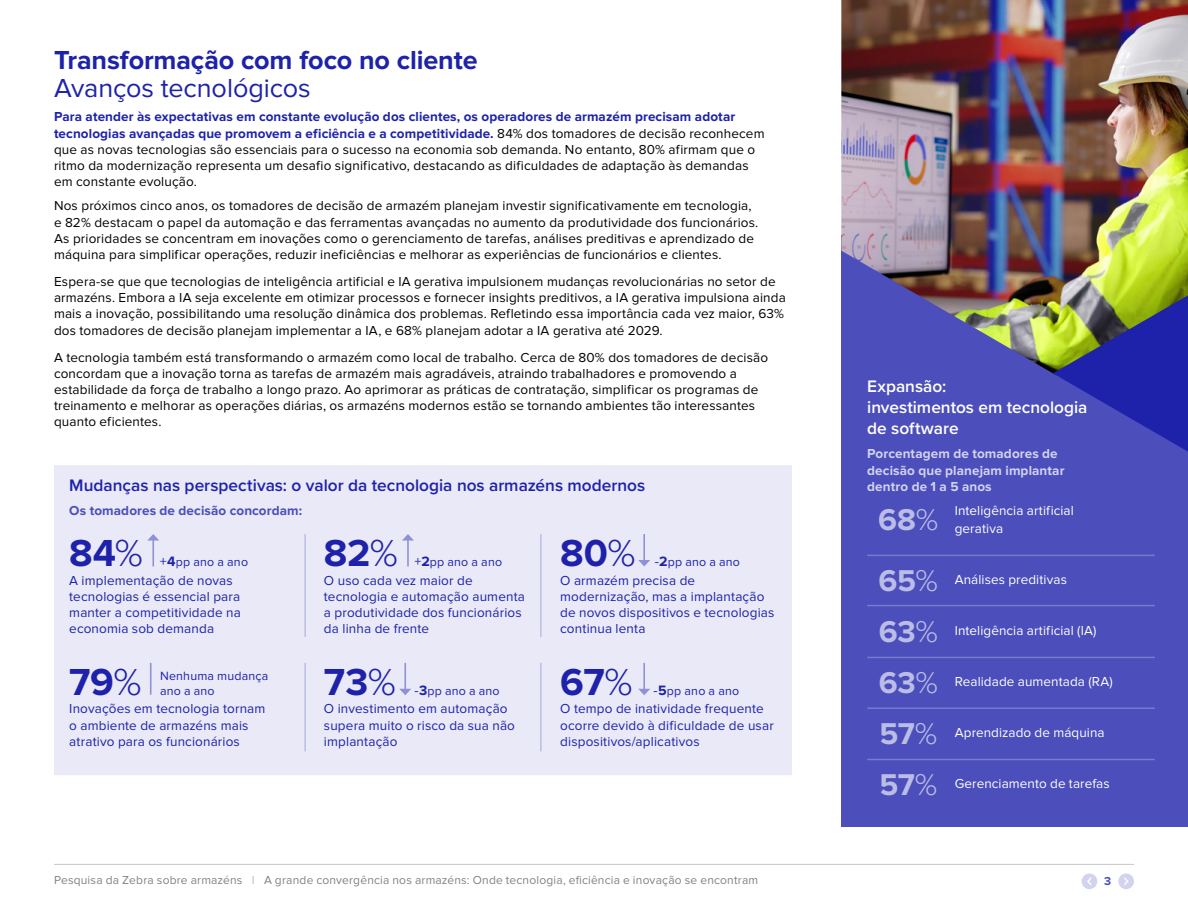
<style>
.page{position:relative;width:1188px;height:918px;background:#fff}
.page>*{position:absolute;margin:0;border:0;box-sizing:border-box;transform-origin:0 0}
.t1{font:700 39px "Proxima Nova";letter-spacing:-.005em;color:#1e22aa}
.t2{font:700 31.2px/51.2px "Proxima Nova";letter-spacing:-.01em;color:#bbbde6;text-align:justify}
.t3{font:700 27px "Proxima Nova";letter-spacing:-.005em;color:#1e22aa}
.t4{font:27px "Proxima Nova";letter-spacing:-.005em;color:#1e22aa}
.t5{font:600 17.25px "Proxima Nova";color:#1e22aa}
.t6{font:600 17.25px/21px "Proxima Nova";color:#fff}
.t7{font:13.5px/16.2px "Proxima Nova";letter-spacing:.01em;color:#000}
.t8{font:13.5px/16.2px "Proxima Nova";letter-spacing:.01em;color:#1e22aa}
.t9{font:13.5px/17.2px "Proxima Nova";letter-spacing:.005em;color:#fff}
.t10{font:700 13.5px/16.5px "Proxima Nova";letter-spacing:.01em;color:#d2d3ee}
.t11{font:700 13.5px "Proxima Nova";letter-spacing:.01em;color:#4b4ebb}
.t12{font:12.45px/14.9px "Proxima Nova";letter-spacing:.015em;color:#1e22aa}
.t13{font:12px "Proxima Nova";letter-spacing:.015em;color:#808285}
.t14{font:700 12px "Proxima Nova";color:#4b4ebb}
.s1{font-weight:700;color:#1e22aa}
.s2{font-weight:300}
.s3{font-size:14.1px}
.s4{font-weight:700;font-size:14.1px}
.s5{color:#bcbec0}
</style>
<div class="page">
<div style="left:841px;top:235px;width:347px;height:592px;background:#4b4ebb"></div>
<hr style="left:54px;top:864px;width:1080px;height:1px;background:#c7c8ca">
<div style="left:1118px;top:874px;width:16px;height:15px;background:#d2d3ee;border-radius:50%"></div>
<svg style="left:1124px;top:877px;width:5px;height:9px"></svg>
<div style="left:1082px;top:874px;width:15px;height:15px;background:#d2d3ee;border-radius:50%"></div>
<svg style="left:1087px;top:877px;width:4px;height:8px"></svg>
<img style="left:841px;top:0;width:347px;height:374px">
<svg style="left:1053px;top:295px;width:135px;height:157px"></svg>
<hr style="left:867px;top:555px;width:288px;height:1px;background:#787acc">
<hr style="left:867px;top:657px;width:288px;height:1px;background:#787acc">
<div style="left:54px;top:465px;width:738px;height:310px;background:#e9e9f7"></div>
<hr style="left:152px;top:540px;width:2px;height:26px;background:#8f91d4">
<svg style="left:147px;top:534px;width:12px;height:7px"></svg>
<hr style="left:304px;top:534px;width:2px;height:103px;background:#bbbde6">
<hr style="left:407px;top:540px;width:2px;height:26px;background:#8f91d4">
<svg style="left:402px;top:534px;width:12px;height:7px"></svg>
<hr style="left:540px;top:534px;width:2px;height:103px;background:#bbbde6">
<hr style="left:643px;top:534px;width:2px;height:27px;background:#8f91d4">
<svg style="left:638px;top:560px;width:12px;height:6px"></svg>
<hr style="left:304px;top:663px;width:2px;height:88px;background:#bbbde6">
<hr style="left:404px;top:663px;width:2px;height:27px;background:#8f91d4">
<svg style="left:399px;top:689px;width:12px;height:6px"></svg>
<hr style="left:540px;top:663px;width:2px;height:88px;background:#bbbde6">
<hr style="left:643px;top:663px;width:2px;height:27px;background:#8f91d4">
<svg style="left:638px;top:689px;width:12px;height:6px"></svg>
<hr style="left:150px;top:663px;width:2px;height:32px;background:#8f91d4">
<hr style="left:867px;top:605px;width:288px;height:1px;background:#787acc">
<hr style="left:867px;top:707px;width:288px;height:2px;background:#787acc">
<hr style="left:867px;top:759px;width:288px;height:1px;background:#787acc">
<h3 class="t3" style="left:54px;top:44px;width:425px">Transformação com foco no cliente</h3>
<h3 class="t4" style="left:54px;top:73px;width:258px">Avanços tecnológicos</h3>
<p class="t7" style="left:54px;top:109px;width:712px"><span class="s1">Para atender às expectativas em constante evolução dos clientes, os operadores de armazém precisam adotar tecnologias avançadas que promovem a eficiência e a competitividade.</span> 84% dos tomadores de decisão reconhecem que as novas tecnologias são essenciais para o sucesso na economia sob demanda. No entanto, 80% afirmam que o ritmo da modernização representa um desafio significativo, destacando as dificuldades de adaptação às demandas em constante evolução.</p>
<p class="t7" style="left:54px;top:198px;width:706px">Nos próximos cinco anos, os tomadores de decisão de armazém planejam investir significativamente em tecnologia, e 82% destacam o papel da automação e das ferramentas avançadas no aumento da produtividade dos funcionários.<br>As prioridades se concentram em inovações como o gerenciamento de tarefas, análises preditivas e aprendizado de máquina para simplificar operações, reduzir ineficiências e melhorar as experiências de funcionários e clientes.</p>
<p class="t7" style="left:54px;top:274px;width:733px">Espera-se que que tecnologias de inteligência artificial e IA gerativa impulsionem mudanças revolucionárias no setor de armazéns. Embora a IA seja excelente em otimizar processos e fornecer insights preditivos, a IA gerativa impulsiona ainda mais a inovação, possibilitando uma resolução dinâmica dos problemas. Refletindo essa importância cada vez maior, 63% dos tomadores de decisão planejam implementar a IA, e 68% planejam adotar a IA gerativa até 2029.</p>
<p class="t7" style="left:54px;top:349px;width:716px">A tecnologia também está transformando o armazém como local de trabalho. Cerca de 80% dos tomadores de decisão concordam que a inovação torna as tarefas de armazém mais agradáveis, atraindo trabalhadores e promovendo a estabilidade da força de trabalho a longo prazo. Ao aprimorar as práticas de contratação, simplificar os programas de treinamento e melhorar as operações diárias, os armazéns modernos estão se tornando ambientes tão interessantes quanto eficientes.</p>
<p class="t5" style="left:69px;top:473px;width:577px">Mudanças nas perspectivas: o valor da tecnologia nos armazéns modernos</p>
<p class="t11" style="left:69px;top:503px;width:234px">Os tomadores de decisão concordam:</p>
<h1 class="t1" style="left:69px;top:531px;width:75px">84<span class="s2">%</span></h1>
<p class="t12" style="left:160px;top:554px;width:90px"><span class="s3">+</span><span class="s4">4</span>pp ano a ano</p>
<h1 class="t1" style="left:324px;top:531px;width:75px">82<span class="s2">%</span></h1>
<p class="t12" style="left:415px;top:554px;width:89px"><span class="s3">+</span><span class="s4">2</span>pp ano a ano</p>
<h1 class="t1" style="left:560px;top:531px;width:77px">80<span class="s2">%</span></h1>
<p class="t12" style="left:655px;top:554px;width:87px"><span class="s3">-</span><span class="s4">2</span>pp ano a ano</p>
<p class="t8" style="left:69px;top:572px;width:173px">A implementação de novas tecnologias é essencial para manter a competitividade na economia sob demanda</p>
<p class="t8" style="left:324px;top:572px;width:203px">O uso cada vez maior de tecnologia e automação aumenta a produtividade dos funcionários da linha de frente</p>
<p class="t8" style="left:560px;top:572px;width:216px">O armazém precisa de modernização, mas a implantação de novos dispositivos e tecnologias continua lenta</p>
<h1 class="t1" style="left:69px;top:660px;width:74px">79<span class="s2">%</span></h1>
<p class="t12" style="left:160px;top:668px;width:110px">Nenhuma mudança ano a ano</p>
<h1 class="t1" style="left:324px;top:660px;width:73px">73<span class="s2">%</span></h1>
<p class="t12" style="left:415px;top:683px;width:87px"><span class="s3">-</span><span class="s4">3</span>pp ano a ano</p>
<h1 class="t1" style="left:560px;top:660px;width:74px">67<span class="s2">%</span></h1>
<p class="t12" style="left:654px;top:683px;width:87px"><span class="s3">-</span><span class="s4">5</span>pp ano a ano</p>
<p class="t8" style="left:69px;top:701px;width:198px">Inovações em tecnologia tornam o ambiente de armazéns mais atrativo para os funcionários</p>
<p class="t8" style="left:324px;top:701px;width:193px">O investimento em automação supera muito o risco da sua não implantação</p>
<p class="t8" style="left:560px;top:701px;width:215px">O tempo de inatividade frequente ocorre devido à dificuldade de usar dispositivos/aplicativos</p>
<p class="t13" style="left:54px;top:873px;width:706px">Pesquisa da Zebra sobre armazéns <span class="s5">I</span> A grande convergência nos armazéns: Onde tecnologia, eficiência e inovação se encontram</p>
<p class="t6" style="left:867px;top:375px;width:222px">Expansão:<br>investimentos em tecnologia de software</p>
<p class="t10" style="left:867px;top:446px;width:199px">Porcentagem de tomadores de decisão que planejam implantar dentro de 1 a 5 anos</p>
<p class="t9" style="left:955px;top:502px;width:121px">Inteligência artificial gerativa</p>
<p class="t9" style="left:955px;top:571px;width:114px">Análises preditivas</p>
<p class="t9" style="left:955px;top:622px;width:143px">Inteligência artificial (IA)</p>
<p class="t9" style="left:955px;top:673px;width:160px">Realidade aumentada (RA)</p>
<p class="t9" style="left:955px;top:724px;width:151px">Aprendizado de máquina</p>
<p class="t9" style="left:955px;top:775px;width:157px">Gerenciamento de tarefas</p>
<h2 class="t2" style="left:878px;top:495px;width:62px">68<span class="s2">%</span></h2>
<h2 class="t2" style="left:879px;top:555px;width:61px">65<span class="s2">%</span></h2>
<h2 class="t2" style="left:879px;top:606px;width:61px">63<span class="s2">% </span>63<span class="s2">% </span>57<span class="s2">% </span>57<span class="s2">%</span></h2>
<p class="t14" style="left:1104px;top:874px;width:9px">3</p>
</div>
